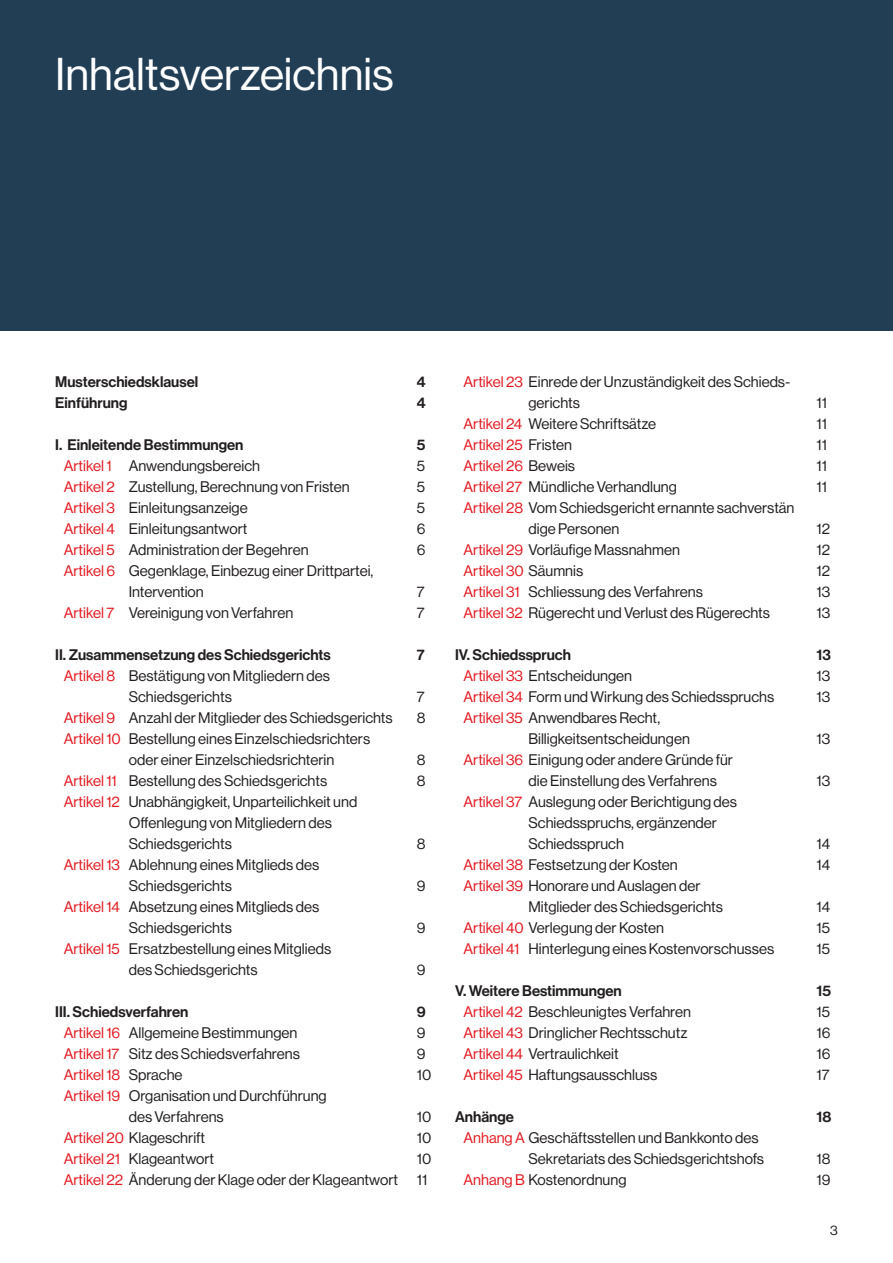
<style>
.page{position:relative;width:893px;height:1263px;background:#fff}
.page>*{position:absolute;margin:0;border:0;box-sizing:border-box;transform-origin:0 0}
.t1{font:45px "N Haas Grotesk DS Pro 55 Rg";color:#fff}
.t2{font:15px/21px "N Haas Grotesk DS Pro 55 Rg";color:#231f20}
.t3{font:15px "N Haas Grotesk DS Pro 65 Md";color:#231f20}
.t4{font:15px "N Haas Grotesk DS Pro 55 Rg";color:#e21a21}
.t5{font:13.5px "N Haas Grotesk DS Pro 55 Rg";color:#231f20}
.s1{color:#e21a21}
.s2{color:#231f20}
</style>
<div class="page">
<div style="left:0;top:0;width:893px;height:331px;background:#213e55"></div>
<p class="t1" style="left:55px;top:49px;width:340px">Inhaltsverzeichnis</p>
<p class="t3" style="left:55px;top:373px;width:145px">Musterschiedsklausel</p>
<p class="t3" style="left:417px;top:373px;width:10px">4</p>
<p class="t3" style="left:55px;top:394px;width:74px">Einführung</p>
<p class="t3" style="left:417px;top:394px;width:10px">4</p>
<p class="t3" style="left:55px;top:436px;width:190px">I. Einleitende Bestimmungen</p>
<p class="t3" style="left:417px;top:436px;width:10px">5</p>
<p class="t2" style="left:64px;top:455px;width:198px"><span class="s1">Artikel 1</span> Anwendungsbereich</p>
<p class="t2" style="left:417px;top:455px;width:10px">5</p>
<p class="t2" style="left:64px;top:476px;width:287px"><span class="s1">Artikel 2</span> Zustellung, Berechnung von Fristen</p>
<p class="t2" style="left:417px;top:476px;width:10px">5</p>
<p class="t2" style="left:64px;top:497px;width:185px"><span class="s1">Artikel 3</span> Einleitungsanzeige</p>
<p class="t2" style="left:417px;top:497px;width:10px">5</p>
<p class="t2" style="left:64px;top:518px;width:185px"><span class="s1">Artikel 4</span> Einleitungsantwort</p>
<p class="t2" style="left:417px;top:518px;width:10px">6</p>
<p class="t2" style="left:64px;top:539px;width:246px"><span class="s1">Artikel 5</span> Administration der Begehren</p>
<p class="t2" style="left:417px;top:539px;width:10px">6</p>
<p class="t2" style="left:129px;top:560px;width:246px;text-indent:-65px"><span class="s1">Artikel 6</span> Gegenklage, Einbezug einer Drittpartei,<br>Intervention</p>
<p class="t2" style="left:417px;top:581px;width:9px">7</p>
<p class="t2" style="left:64px;top:602px;width:231px"><span class="s1">Artikel 7</span> Vereinigung von Verfahren</p>
<p class="t2" style="left:417px;top:602px;width:9px">7</p>
<p class="t3" style="left:55px;top:646px;width:277px">II. Zusammensetzung des Schiedsgerichts</p>
<p class="t3" style="left:417px;top:646px;width:9px">7</p>
<p class="t2" style="left:129px;top:665px;width:203px;text-indent:-65px"><span class="s1">Artikel 8</span> Bestätigung von Mitgliedern des<br>Schiedsgerichts</p>
<p class="t2" style="left:417px;top:686px;width:9px">7</p>
<p class="t2" style="left:64px;top:707px;width:330px"><span class="s1">Artikel 9</span> Anzahl der Mitglieder des Schiedsgerichts</p>
<p class="t2" style="left:417px;top:707px;width:10px">8</p>
<p class="t2" style="left:129px;top:728px;width:243px;text-indent:-65px"><span class="s1">Artikel 10</span> Bestellung eines Einzelschiedsrichters oder einer Einzelschiedsrichterin</p>
<p class="t2" style="left:417px;top:749px;width:10px">8</p>
<p class="t2" style="left:64px;top:770px;width:265px"><span class="s1">Artikel 11</span> Bestellung des Schiedsgerichts</p>
<p class="t2" style="left:417px;top:770px;width:10px">8</p>
<p class="t2" style="left:129px;top:791px;width:230px;text-indent:-65px"><span class="s1">Artikel 12</span> Unabhängigkeit, Unparteilichkeit und<br>Offenlegung von Mitgliedern des<br>Schiedsgerichts</p>
<p class="t2" style="left:417px;top:833px;width:10px">8</p>
<p class="t2" style="left:129px;top:854px;width:192px;text-indent:-65px"><span class="s1">Artikel 13</span> Ablehnung eines Mitglieds des<br>Schiedsgerichts</p>
<p class="t2" style="left:129px;top:896px;width:192px;text-indent:-65px"><span class="s1">Artikel 14</span> Absetzung eines Mitglieds des<br>Schiedsgerichts</p>
<p class="t2" style="left:64px;top:938px;width:269px;text-align:center"><span class="s1">Artikel 15</span> Ersatzbestellung eines Mitglieds des Schiedsgerichts</p>
<p class="t2" style="left:417px;top:875px;width:10px">9</p>
<p class="t2" style="left:417px;top:917px;width:10px">9</p>
<p class="t2" style="left:417px;top:959px;width:10px">9</p>
<p class="t3" style="left:55px;top:1003px;width:135px">III. Schiedsverfahren</p>
<p class="t3" style="left:417px;top:1003px;width:10px">9</p>
<p class="t2" style="left:64px;top:1022px;width:235px"><span class="s1">Artikel 16</span> Allgemeine Bestimmungen</p>
<p class="t2" style="left:417px;top:1022px;width:10px">9</p>
<p class="t2" style="left:64px;top:1043px;width:238px"><span class="s1">Artikel 17</span> Sitz des Schiedsverfahrens</p>
<p class="t2" style="left:417px;top:1043px;width:10px">9</p>
<p class="t4" style="left:64px;top:1066px;width:120px">Artikel 18 <span class="s2">Sprache</span></p>
<p class="t2" style="left:417px;top:1064px;width:16px">10</p>
<p class="t2" style="left:64px;top:1085px;width:264px"><span class="s1">Artikel 19</span> Organisation und Durchführung</p>
<p class="t2" style="left:129px;top:1106px;width:96px">des Verfahrens</p>
<p class="t2" style="left:417px;top:1106px;width:16px">10</p>
<p class="t2" style="left:64px;top:1127px;width:143px"><span class="s1">Artikel 20</span> Klageschrift</p>
<p class="t2" style="left:417px;top:1127px;width:16px">10</p>
<p class="t2" style="left:64px;top:1148px;width:152px"><span class="s1">Artikel 21</span> Klageantwort</p>
<p class="t2" style="left:417px;top:1148px;width:16px">10</p>
<p class="t2" style="left:64px;top:1169px;width:365px"><span class="s1">Artikel 22</span> Änderung der Klage oder der Klageantwort 11</p>
<p class="t2" style="left:528px;top:372px;width:263px;text-indent:-65px"><span class="s1">Artikel 23</span> Einrede der Unzuständigkeit des Schieds&shy;gerichts</p>
<p class="t2" style="left:816px;top:393px;width:12px">11</p>
<p class="t2" style="left:463px;top:414px;width:194px"><span class="s1">Artikel 24</span> Weitere Schriftsätze</p>
<p class="t2" style="left:816px;top:414px;width:12px">11</p>
<p class="t4" style="left:463px;top:436px;width:110px">Artikel 25 <span class="s2">Fristen</span></p>
<p class="t2" style="left:816px;top:435px;width:12px">11</p>
<p class="t4" style="left:463px;top:457px;width:113px">Artikel 26 <span class="s2">Beweis</span></p>
<p class="t2" style="left:816px;top:456px;width:12px">11</p>
<p class="t2" style="left:463px;top:477px;width:215px"><span class="s1">Artikel 27</span> Mündliche Verhandlung</p>
<p class="t2" style="left:816px;top:477px;width:12px">11</p>
<p class="t2" style="left:528px;top:498px;width:267px;text-indent:-65px"><span class="s1">Artikel 28</span> Vom Schiedsgericht ernannte sachverstän dige Personen</p>
<p class="t2" style="left:816px;top:519px;width:15px">12</p>
<p class="t2" style="left:463px;top:540px;width:218px"><span class="s1">Artikel 29</span> Vorläufige Massnahmen</p>
<p class="t2" style="left:816px;top:540px;width:15px">12</p>
<p class="t4" style="left:463px;top:562px;width:121px">Artikel 30 <span class="s2">Säumnis</span></p>
<p class="t2" style="left:816px;top:561px;width:15px">12</p>
<p class="t2" style="left:463px;top:582px;width:241px"><span class="s1">Artikel 31</span> Schliessung des Verfahrens</p>
<p class="t2" style="left:816px;top:582px;width:15px">13</p>
<p class="t2" style="left:463px;top:603px;width:308px"><span class="s1">Artikel 32</span> Rügerecht und Verlust des Rügerechts</p>
<p class="t2" style="left:816px;top:603px;width:15px">13</p>
<p class="t3" style="left:455px;top:646px;width:118px">IV. Schiedsspruch</p>
<p class="t3" style="left:816px;top:646px;width:16px">13</p>
<p class="t2" style="left:463px;top:666px;width:170px"><span class="s1">Artikel 33</span> Entscheidungen</p>
<p class="t2" style="left:816px;top:666px;width:15px">13</p>
<p class="t2" style="left:463px;top:687px;width:312px"><span class="s1">Artikel 34</span> Form und Wirkung des Schiedsspruchs</p>
<p class="t2" style="left:816px;top:687px;width:15px">13</p>
<p class="t2" style="left:528px;top:708px;width:163px;text-indent:-65px"><span class="s1">Artikel 35</span> Anwendbares Recht,<br>Billigkeitsentscheidungen</p>
<p class="t2" style="left:816px;top:729px;width:15px">13</p>
<p class="t2" style="left:528px;top:750px;width:206px;text-indent:-65px"><span class="s1">Artikel 36</span> Einigung oder andere Gründe für die Einstellung des Verfahrens</p>
<p class="t2" style="left:816px;top:771px;width:15px">13</p>
<p class="t2" style="left:528px;top:792px;width:210px;text-indent:-65px"><span class="s1">Artikel 37</span> Auslegung oder Berichtigung des<br>Schiedsspruchs, ergänzender</p>
<p class="t2" style="left:528px;top:834px;width:97px">Schiedsspruch</p>
<p class="t2" style="left:816px;top:834px;width:15px">14</p>
<p class="t2" style="left:463px;top:855px;width:216px"><span class="s1">Artikel 38</span> Festsetzung der Kosten</p>
<p class="t2" style="left:816px;top:855px;width:15px">14</p>
<p class="t2" style="left:528px;top:876px;width:196px;text-indent:-65px"><span class="s1">Artikel 39</span> Honorare und Auslagen der<br>Mitglieder des Schiedsgerichts</p>
<p class="t2" style="left:816px;top:897px;width:15px">14</p>
<p class="t2" style="left:463px;top:918px;width:202px"><span class="s1">Artikel 40</span> Verlegung der Kosten</p>
<p class="t2" style="left:816px;top:918px;width:15px">15</p>
<p class="t2" style="left:463px;top:939px;width:312px"><span class="s1">Artikel 41</span> Hinterlegung eines Kostenvorschusses</p>
<p class="t2" style="left:816px;top:939px;width:15px">15</p>
<p class="t3" style="left:455px;top:982px;width:168px">V. Weitere Bestimmungen</p>
<p class="t3" style="left:816px;top:982px;width:16px">15</p>
<p class="t2" style="left:463px;top:1002px;width:229px"><span class="s1">Artikel 42</span> Beschleunigtes Verfahren</p>
<p class="t2" style="left:816px;top:1002px;width:15px">15</p>
<p class="t2" style="left:463px;top:1023px;width:225px"><span class="s1">Artikel 43</span> Dringlicher Rechtsschutz</p>
<p class="t2" style="left:816px;top:1023px;width:15px">16</p>
<p class="t2" style="left:463px;top:1044px;width:157px"><span class="s1">Artikel 44</span> Vertraulichkeit</p>
<p class="t2" style="left:816px;top:1044px;width:15px">16</p>
<p class="t2" style="left:463px;top:1065px;width:195px"><span class="s1">Artikel 45</span> Haftungsausschluss</p>
<p class="t2" style="left:816px;top:1065px;width:14px">17</p>
<p class="t3" style="left:455px;top:1108px;width:60px">Anhänge</p>
<p class="t3" style="left:816px;top:1108px;width:16px">18</p>
<p class="t2" style="left:528px;top:1128px;width:237px;text-indent:-65px"><span class="s1">Anhang A</span> Geschäftsstellen und Bankkonto des<br>Sekretariats des Schiedsgerichtshofs</p>
<p class="t2" style="left:816px;top:1149px;width:15px">18</p>
<p class="t2" style="left:463px;top:1170px;width:164px"><span class="s1">Anhang B</span> Kostenordnung</p>
<p class="t2" style="left:816px;top:1170px;width:15px">19</p>
<p class="t5" style="left:830px;top:1223px;width:9px">3</p>
</div>
